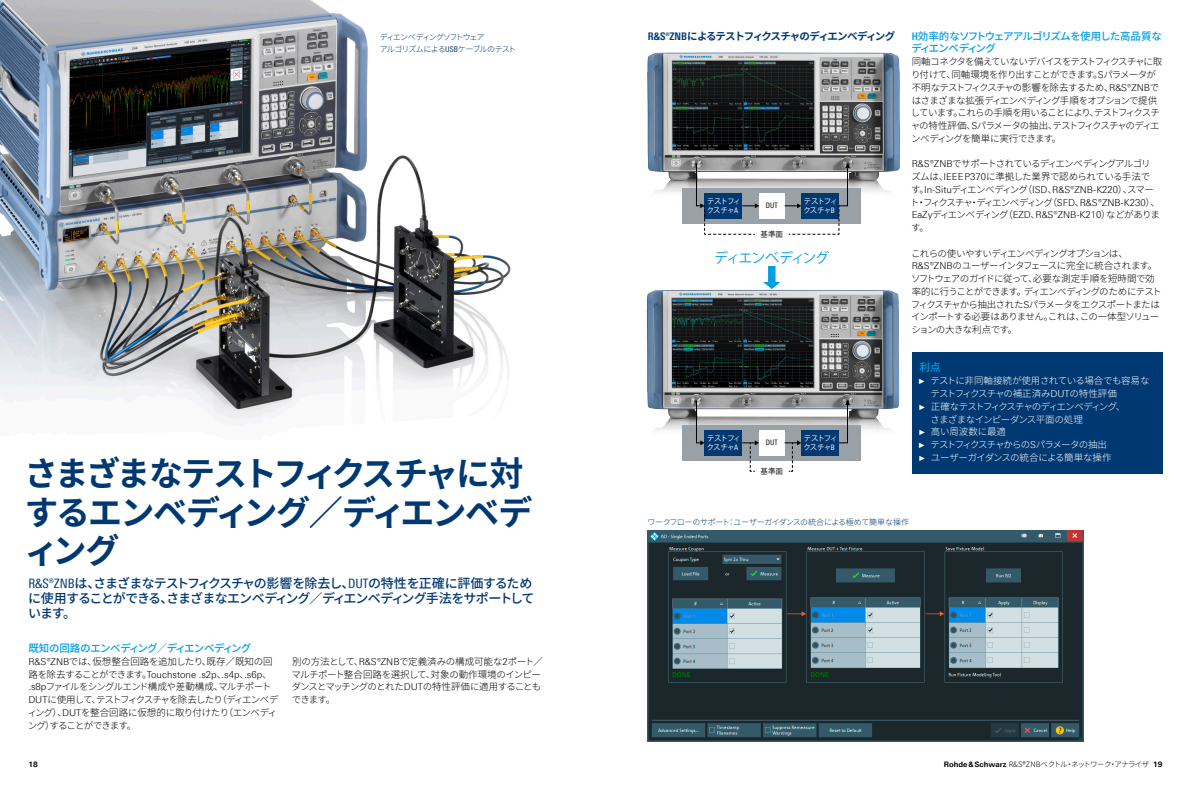
<style>
.page{position:relative;width:1191px;height:794px;background:#fff}
.page>*{position:absolute;margin:0;border:0;box-sizing:border-box;transform-origin:0 0}
.Seiten_Headline_34Pt{font:700 34px/38.3px "Source Han Sans JP";letter-spacing:-.07em;color:#003872}
.t1{font:14px "Koz Go Pr 6 N";letter-spacing:-.12em;color:#009ee3}
.Teaser{font:500 13px/14.7px "Source Han Sans JP";letter-spacing:-.075em;color:#003872}
.Absatzfett_cyan{font:500 10.5px/12.8px "Source Han Sans JP";letter-spacing:-.075em;color:#009ee3}
.Grafik_Tabelle_Übers{font:700 10.5px "Source Han Sans JP";letter-spacing:-.115em;color:#003872}
.Haupttext_ohne_Absta{font:300 9.5px/12.8px "Source Han Sans JP";letter-spacing:-.075em;color:#000}
.Haupttext{font:300 9.5px/12.8px "Source Han Sans JP";letter-spacing:-.075em;color:#000}
.Haupttext_ohne_Absta-2{font:300 9.5px/12.8px "Source Han Sans JP";letter-spacing:-.045em;color:#000}
.t2{font:300 9.5px/12.8px "Source Han Sans JP";letter-spacing:-.035em;color:#fff}
.t3{font:300 9.5px/12.8px "Source Han Sans JP";letter-spacing:-.08em;color:#fff}
.t4{font:300 9.5px "Source Han Sans JP";letter-spacing:-.1em;color:#fff}
.t5{font:300 9.5px "Source Han Sans JP";letter-spacing:-.03em;color:#fff}
.t6{font:300 9.5px "Source Han Sans JP";letter-spacing:-.01em;color:#fff}
.Bildunterschrift{font:300 8px "Source Han Sans JP";letter-spacing:-.04em;color:#003872}
.Bildunterschrift-2{font:300 8px/12.8px "Source Han Sans JP";letter-spacing:-.11em;color:#003872}
.t7{font:7.5px/9px "Koz Go Pr 6 N";letter-spacing:-.12em;color:#fff}
.t8{font:300 7.5px "Source Han Sans JP";letter-spacing:-.085em;color:#000}
.t9{font:7.5px "Koz Go Pr 6 N";color:#000}
.t10{font:7.5px "Linotype Univers 420 Cn";color:#000}
.t11{font:700 7.5px "Linotype Univers 630";color:#000}
.s1{font-family:"Linotype Univers 420 Cn";font-weight:400}
.s2{font-family:"Linotype Univers 330"}
.s3{font-family:"Linotype Univers 620 Cn"}
.s4{font-family:"Linotype Univers 420 Cn"}
.s5{font-family:"Linotype Univers 620 Cn";font-weight:700}
.s6{font-family:"Arial Narrow";font-weight:400;font-size:7.6px}
.s7{font-family:"Linotype Univers 630";font-weight:700}
</style>
<div class="page">
<div style="left:912px;top:352px;width:250px;height:121px;background:#003872"></div>
<img style="left:648px;top:530px;width:436px;height:211px">
<img style="left:0;top:0;width:511px;height:426px">
<img style="left:646px;top:282px;width:254px;height:148px">
<img style="left:655px;top:180px;width:236px;height:13px">
<img style="left:647px;top:52px;width:252px;height:128px">
<div style="left:682px;top:188px;width:179px;height:36px;background:#99a1a6"></div>
<div style="left:759px;top:193px;width:25px;height:26px;background:#fff"></div>
<svg style="left:784px;top:163px;width:66px;height:72px"></svg>
<svg style="left:695px;top:162px;width:64px;height:73px"></svg>
<div style="left:682px;top:425px;width:179px;height:35px;background:#99a1a6"></div>
<div style="left:759px;top:430px;width:25px;height:25px;background:#fff"></div>
<div style="left:801px;top:430px;width:38px;height:26px;background:#003872"></div>
<div style="left:704px;top:430px;width:38px;height:26px;background:#003872"></div>
<svg style="left:784px;top:440px;width:17px;height:32px"></svg>
<svg style="left:742px;top:440px;width:17px;height:32px"></svg>
<svg style="left:838px;top:400px;width:12px;height:44px"></svg>
<svg style="left:695px;top:399px;width:9px;height:46px"></svg>
<svg style="left:763px;top:266px;width:17px;height:23px"></svg>
<p class="Bildunterschrift-2" style="left:380px;top:31px;width:138px">ディエンベディングソフトウェア<br>アルゴリズムによる<span class="s1">USB</span>ケーブルのテスト</p>
<p class="Seiten_Headline_34Pt" style="left:25px;top:455px;width:509px">さまざまなテストフィクスチャに対するエンベディング／ディエンベディング</p>
<p class="Teaser" style="left:28px;top:576px;width:508px"><span class="s1">R&amp;S®ZNB</span>は、さまざまなテストフィクスチャの影響を除去し、<span class="s1">DUT</span>の特性を正確に評価するために使用することができる、さまざまなエンベディング／ディエンベディング手法をサポートしています。</p>
<p class="Absatzfett_cyan" style="left:28px;top:642px;width:225px">既知の回路のエンベディング／ディエンベディング</p>
<p class="Haupttext_ohne_Absta" style="left:28px;top:655px;width:252px"><span class="s2">R&amp;S®ZNB</span>では、仮想整合回路を追加したり、既存／既知の回路を除去することができます。<span class="s2">Touchstone .s2p</span>、<span class="s2">.s4p</span>、<span class="s2">.s6p</span>、<span class="s2">.s8p</span>ファイルをシングルエンド構成や差動構成、マルチポート<span class="s2">DUT</span>に使用して、テストフィクスチャを除去したり（ディエンベディング）、<span class="s2">DUT</span>を整合回路に仮想的に取り付けたり（エンベディング）することができます。</p>
<p class="Haupttext_ohne_Absta-2" style="left:291px;top:655px;width:253px">別の方法として、<span class="s2">R&amp;S®ZNB</span>で定義済みの構成可能な<span class="s2">2</span>ポート／マルチポート整合回路を選択して、対象の動作環境のインピーダンスとマッチングのとれた<span class="s2">DUT</span>の特性評価に適用することもできます。</p>
<p class="Grafik_Tabelle_Übers" style="left:648px;top:30px;width:249px"><span class="s3">R&amp;S®ZNB</span>によるテストフィクスチャのディエンベディング</p>
<p class="t7" style="left:707px;top:197px;width:35px">テストフィクスチャ<span class="s4">A</span></p>
<p class="t10" style="left:766px;top:201px;width:13px">DUT</p>
<p class="t9" style="left:760px;top:230px;width:24px">基準面</p>
<p class="t7" style="left:803px;top:197px;width:35px">テストフィクスチャ<span class="s4">B</span></p>
<p class="t1" style="left:714px;top:250px;width:116px">ディエンベディング</p>
<p class="t7" style="left:707px;top:434px;width:35px">テストフィクスチャ<span class="s4">A</span></p>
<p class="t10" style="left:766px;top:438px;width:13px">DUT</p>
<p class="t9" style="left:760px;top:467px;width:24px">基準面</p>
<p class="t7" style="left:803px;top:434px;width:35px">テストフィクスチャ<span class="s4">B</span></p>
<p class="Absatzfett_cyan" style="left:911px;top:30px;width:252px"><span class="s5">H</span>効率的なソフトウェアアルゴリズムを使用した高品質なディエンベディング</p>
<p class="Haupttext_ohne_Absta" style="left:910px;top:56px;width:253px">同軸コネクタを備えていないデバイスをテストフィクスチャに取り付けて、同軸環境を作り出すことができます。<span class="s2">S</span>パラメータが不明なテストフィクスチャの影響を除去するため、<span class="s2">R&amp;S®ZNB</span>ではさまざまな拡張ディエンベディング手順をオプションで提供しています。これらの手順を用いることにより、テストフィクスチャの特性評価、<span class="s2">S</span>パラメータの抽出、テストフィクスチャのディエンベディングを簡単に実行できます。</p>
<p class="Haupttext" style="left:910px;top:158px;width:251px"><span class="s2">R&amp;S®ZNB</span>でサポートされているディエンベディングアルゴリズムは、<span class="s2">IEEEP370</span>に準拠した業界で認められている手法です。<span class="s2">In-Situ</span>ディエンベディング（<span class="s2">ISD</span>、<span class="s2">R&amp;S®ZNB</span>‑<span class="s2">K220</span>）、スマート・フィクスチャ・ディエンベディング（<span class="s2">SFD</span>、<span class="s2">R&amp;S®ZNB</span>‑<span class="s2">K230</span>）、<span class="s2">EaZy</span>ディエンベディング（<span class="s2">EZD</span>、<span class="s2">R&amp;S®ZNB</span>‑<span class="s2">K210</span>）などがあります。</p>
<p class="Haupttext" style="left:911px;top:247px;width:252px">これらの使いやすいディエンベディングオプションは、<br><span class="s2">R&amp;S®ZNB</span>のユーザーインタフェースに完全に統合されます。ソフトウェアのガイドに従って、必要な測定手順を短時間で効率的に行うことができます。ディエンベディングのためにテストフィクスチャから抽出された<span class="s2">S</span>パラメータをエクスポートまたはインポートする必要はありません。これは、この一体型ソリューションの大きな利点です。</p>
<p class="Absatzfett_cyan" style="left:919px;top:361px;width:22px">利点</p>
<p class="t2" style="left:930px;top:374px;width:221px;text-indent:-11px"><span class="s6">►</span> テストに非同軸接続が使用されている場合でも容易なテストフィクスチャの補正済み<span class="s2">DUT</span>の特性評価</p>
<p class="t3" style="left:930px;top:400px;width:196px;text-indent:-11px"><span class="s6">►</span> 正確なテストフィクスチャのディエンベディング、さまざまなインピーダンス平面の処理</p>
<p class="t6" style="left:919px;top:426px;width:88px"><span class="s6">►</span> 高い周波数に最適</p>
<p class="t4" style="left:919px;top:439px;width:189px"><span class="s6">►</span> テストフィクスチャからの<span class="s2">S</span>パラメータの抽出</p>
<p class="t5" style="left:919px;top:452px;width:194px"><span class="s6">►</span> ユーザーガイダンスの統合による簡単な操作</p>
<p class="Bildunterschrift" style="left:647px;top:517px;width:263px">ワークフローのサポート：ユーザーガイダンスの統合による極めて簡単な操作</p>
<p class="t11" style="left:28px;top:760px;width:11px">18</p>
<p class="t8" style="left:943px;top:760px;width:220px"><span class="s7">Rohde&amp;Schwarz</span> R&amp;S®ZNBベクトル・ネットワーク・アナライザ <span class="s7">19</span></p>
</div>
